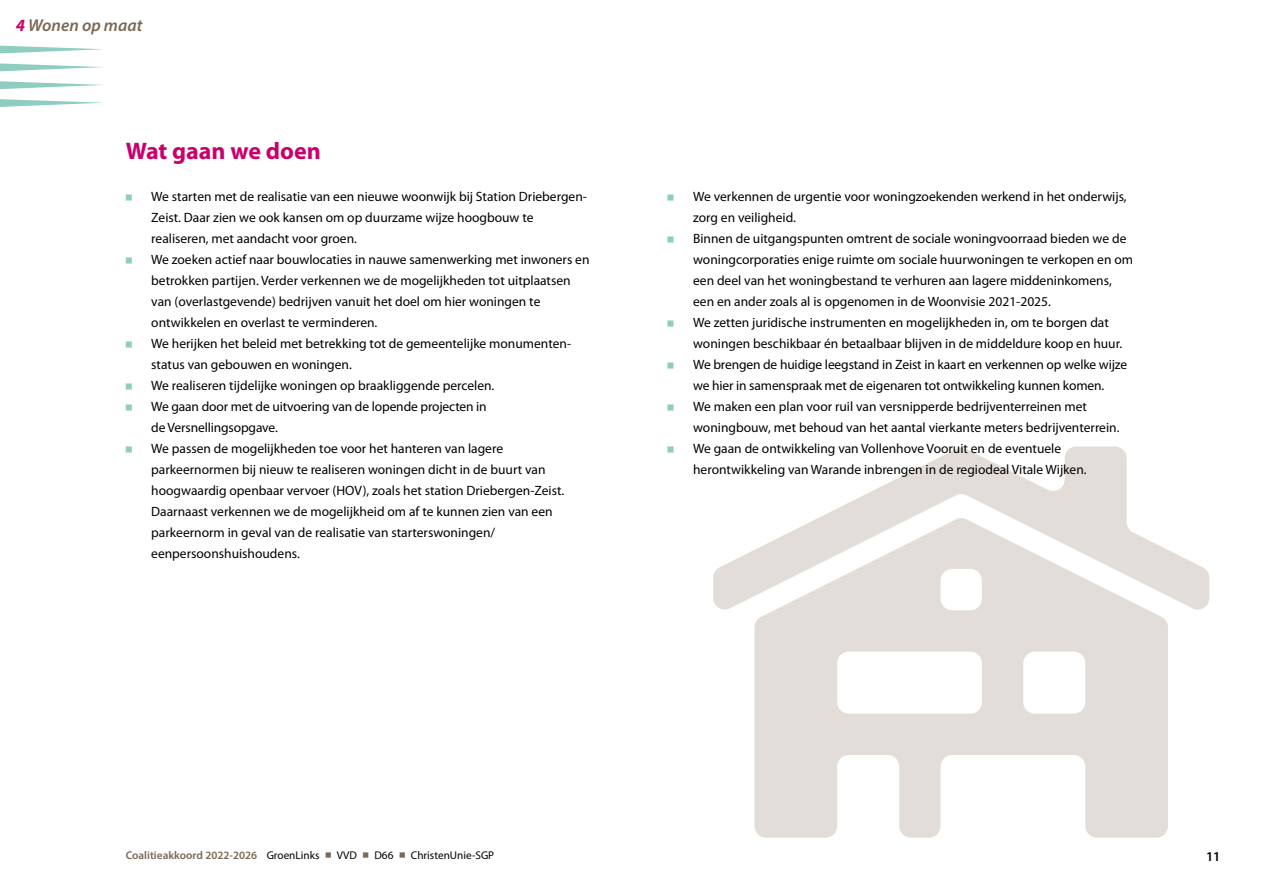
<style>
.page{position:relative;width:1263px;height:893px;background:#fff}
.page>*{position:absolute;margin:0;border:0;box-sizing:border-box;transform-origin:0 0}
.Tussenkop{font:700 24px "Myriad Pro";color:#ca006a}
.t1{font:italic 600 17.25px "Myriad Pro";color:#7b6856}
.t2{font:13.5px/21px "Myriad Pro";color:#000}
.t3{font:600 13.5px "Myriad Pro";color:#000}
.t4{font:600 11.25px "Myriad Pro";color:#7b6856}
.t5{font:11.25px "Myriad Pro";color:#000}
.s1{font-weight:700;color:#ca006a}
.s2{font-family:"ASD Formfont";color:#8ecdc0}
.s3{font-weight:400;color:#000}
</style>
<div class="page">
<svg style="left:0;top:63px;width:103px;height:8px"></svg>
<svg style="left:0;top:81px;width:103px;height:8px"></svg>
<svg style="left:0;top:99px;width:103px;height:8px"></svg>
<svg style="left:0;top:46px;width:103px;height:7px"></svg>
<svg style="left:754px;top:612px;width:414px;height:226px;fill:#e2ddd9"></svg>
<svg style="left:713px;top:446px;width:496px;height:166px;fill:#e2ddd9"></svg>
<p class="t1" style="left:16px;top:14px;width:128px"><span class="s1">4</span> Wonen op maat</p>
<p class="Tussenkop" style="left:126px;top:135px;width:197px">Wat gaan we doen</p>
<p class="t2" style="left:151px;top:186px;width:437px;text-indent:-26px"><span class="s2">•</span> We starten met de realisatie van een nieuwe woonwijk bij Station Driebergen-<br>Zeist. Daar zien we ook kansen om op duurzame wijze hoogbouw te realiseren, met aandacht voor groen.</p>
<p class="t2" style="left:151px;top:249px;width:440px;text-indent:-26px"><span class="s2">•</span> We zoeken actief naar bouwlocaties in nauwe samenwerking met inwoners en betrokken partijen. Verder verkennen we de mogelijkheden tot uitplaatsen van (overlastgevende) bedrijven vanuit het doel om hier woningen te ontwikkelen en overlast te verminderen.</p>
<p class="t2" style="left:151px;top:333px;width:420px;text-indent:-26px"><span class="s2">•</span> We herijken het beleid met betrekking tot de gemeentelijke monumenten&shy;status van gebouwen en woningen.</p>
<p class="t2" style="left:126px;top:375px;width:370px"><span class="s2">•</span> We realiseren tijdelijke woningen op braakliggende percelen.</p>
<p class="t2" style="left:151px;top:396px;width:337px;text-indent:-26px"><span class="s2">•</span> We gaan door met de uitvoering van de lopende projecten in de Versnellingsopgave.</p>
<p class="t2" style="left:151px;top:438px;width:415px;text-indent:-26px"><span class="s2">•</span> We passen de mogelijkheden toe voor het hanteren van lagere parkeernormen bij nieuw te realiseren woningen dicht in de buurt van hoogwaardig openbaar vervoer (HOV), zoals het station Driebergen-Zeist.<br>Daarnaast verkennen we de mogelijkheid om af te kunnen zien van een parkeernorm in geval van de realisatie van starterswoningen/ eenpersoonshuishoudens.</p>
<p class="t2" style="left:693px;top:186px;width:435px;text-indent:-26px"><span class="s2">•</span> We verkennen de urgentie voor woningzoekenden werkend in het onderwijs, zorg en veiligheid.</p>
<p class="t2" style="left:693px;top:228px;width:441px;text-indent:-26px"><span class="s2">•</span> Binnen de uitgangspunten omtrent de sociale woningvoorraad bieden we de woningcorporaties enige ruimte om sociale huurwoningen te verkopen en om een deel van het woningbestand te verhuren aan lagere middeninkomens, een en ander zoals al is opgenomen in de Woonvisie 2021-2025.</p>
<p class="t2" style="left:693px;top:312px;width:431px;text-indent:-26px"><span class="s2">•</span> We zetten juridische instrumenten en mogelijkheden in, om te borgen dat woningen beschikbaar én betaalbaar blijven in de middeldure koop en huur.</p>
<p class="t2" style="left:668px;top:354px;width:461px;text-align:center"><span class="s2">•</span> We brengen de huidige leegstand in Zeist in kaart en verkennen op welke wijze we hier in samenspraak met de eigenaren tot ontwikkeling kunnen komen.</p>
<p class="t2" style="left:693px;top:396px;width:428px;text-indent:-26px"><span class="s2">•</span> We maken een plan voor ruil van versnipperde bedrijventerreinen met woningbouw, met behoud van het aantal vierkante meters bedrijventerrein.</p>
<p class="t2" style="left:693px;top:438px;width:395px;text-indent:-26px"><span class="s2">•</span> We gaan de ontwikkeling van Vollenhove Vooruit en de eventuele herontwikkeling van Warande inbrengen in de regiodeal Vitale Wijken.</p>
<p class="t4" style="left:126px;top:848px;width:195px">Coalitieakkoord 2022-2026 <span class="s3">GroenLinks</span></p>
<p class="t5" style="left:337px;top:848px;width:22px">VVD</p>
<p class="t5" style="left:374px;top:848px;width:21px">D66</p>
<p class="t5" style="left:411px;top:848px;width:85px">ChristenUnie-SGP</p>
<p class="t3" style="left:1206px;top:847px;width:16px">11</p>
</div>
